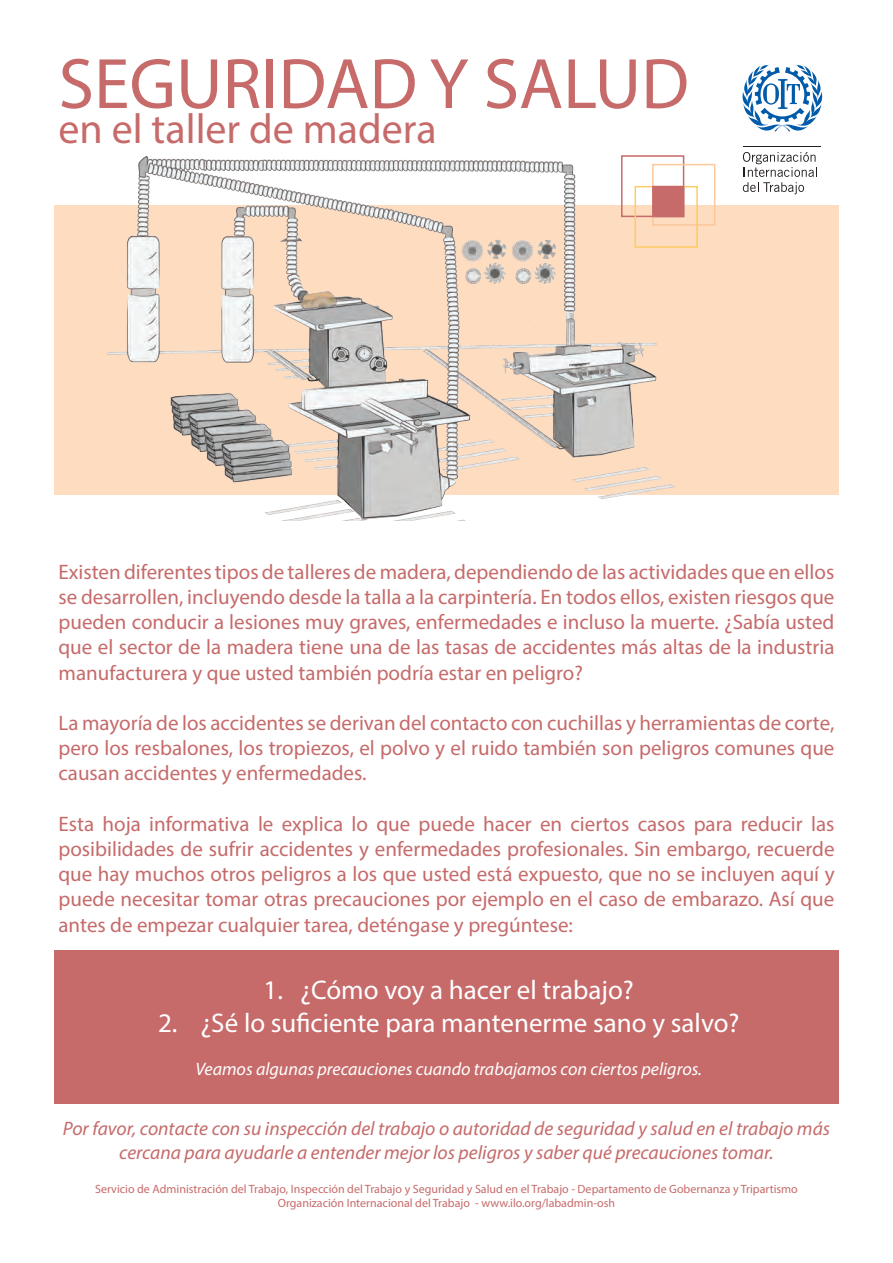
<style>
.page{position:relative;width:893px;height:1263px;background:#fff}
.page>*{position:absolute;margin:0;border:0;box-sizing:border-box;transform-origin:0 0}
.t1{font:72px "Myriad Pro";color:#c66a6a}
.t2{font:42px "Myriad Pro";color:#c66a6a}
.t3{font:27px "Myriad Pro";color:#fff}
.t4{font:21px/25.2px "Myriad Pro";color:#c66a6a;text-align:justify}
.t5{font:italic 19.5px/23.4px "Myriad Pro";color:#c66a6a;text-align:center}
.t6{font:italic 18px "Myriad Pro";color:#fff}
.t7{font:12px/14.4px "Myriad Pro";color:#c66a6a;text-align:center}
</style>
<div class="page">
<div style="left:54px;top:206px;width:785px;height:289px;background:#fddcc0"></div>
<div style="left:54px;top:950px;width:785px;height:154px;background:#c66a6a"></div>
<img style="left:108px;top:156px;width:567px;height:365px">
<div style="left:621px;top:155px;width:63px;height:62px;border:2px solid #c66a6a"></div>
<div style="left:652px;top:164px;width:63px;height:62px;border:2px solid #fcc89c"></div>
<div style="left:634px;top:186px;width:64px;height:62px;border:2px solid #fecc65"></div>
<div style="left:652px;top:186px;width:32px;height:31px;background:#c66a6a"></div>
<hr style="left:743px;top:146px;width:78px;height:1px;background:#231f20">
<svg style="left:743px;top:152px;width:74px;height:42px"></svg>
<svg style="left:742px;top:65px;width:80px;height:67px"></svg>
<h1 class="t1" style="left:58px;top:39px;width:632px">SEGURIDAD Y SALUD</h1>
<h2 class="t2" style="left:58px;top:103px;width:380px">en el taller de madera</h2>
<p class="t4" style="left:58px;top:559px;width:777px">Existen diferentes tipos de talleres de madera, dependiendo de las actividades que en ellos se desarrollen, incluyendo desde la talla a la carpintería. En todos ellos, existen riesgos que pueden conducir a lesiones muy graves, enfermedades e incluso la muerte. ¿Sabía usted que el sector de la madera tiene una de las tasas de accidentes más altas de la industria manufacturera y que usted también podría estar en peligro?</p>
<p class="t4" style="left:58px;top:710px;width:777px">La mayoría de los accidentes se derivan del contacto con cuchillas y herramientas de corte, pero los resbalones, los tropiezos, el polvo y el ruido también son peligros comunes que causan accidentes y enfermedades.</p>
<p class="t4" style="left:58px;top:811px;width:778px">Esta hoja informativa le explica lo que puede hacer en ciertos casos para reducir las posibilidades de sufrir accidentes y enfermedades profesionales. Sin embargo, recuerde que hay muchos otros peligros a los que usted está expuesto, que no se incluyen aquí y puede necesitar tomar otras precauciones por ejemplo en el caso de embarazo. Así que antes de empezar cualquier tarea, deténgase y pregúntese:</p>
<p class="t3" style="left:264px;top:974px;width:372px">1. ¿Cómo voy a hacer el trabajo?</p>
<p class="t3" style="left:158px;top:1006px;width:583px">2. ¿Sé lo suficiente para mantenerme sano y salvo?</p>
<p class="t6" style="left:195px;top:1058px;width:508px">Veamos algunas precauciones cuando trabajamos con ciertos peligros.</p>
<p class="t5" style="left:63px;top:1116px;width:769px">Por favor, contacte con su inspección del trabajo o autoridad de seguridad y salud en el trabajo más cercana para ayudarle a entender mejor los peligros y saber qué precauciones tomar.</p>
<p class="t7" style="left:95px;top:1182px;width:704px">Servicio de Administración del Trabajo, Inspección del Trabajo y Seguridad y Salud en el Trabajo - Departamento de Gobernanza y Tripartismo<br>Organización Internacional del Trabajo - www.ilo.org/labadmin-osh</p>
</div>
